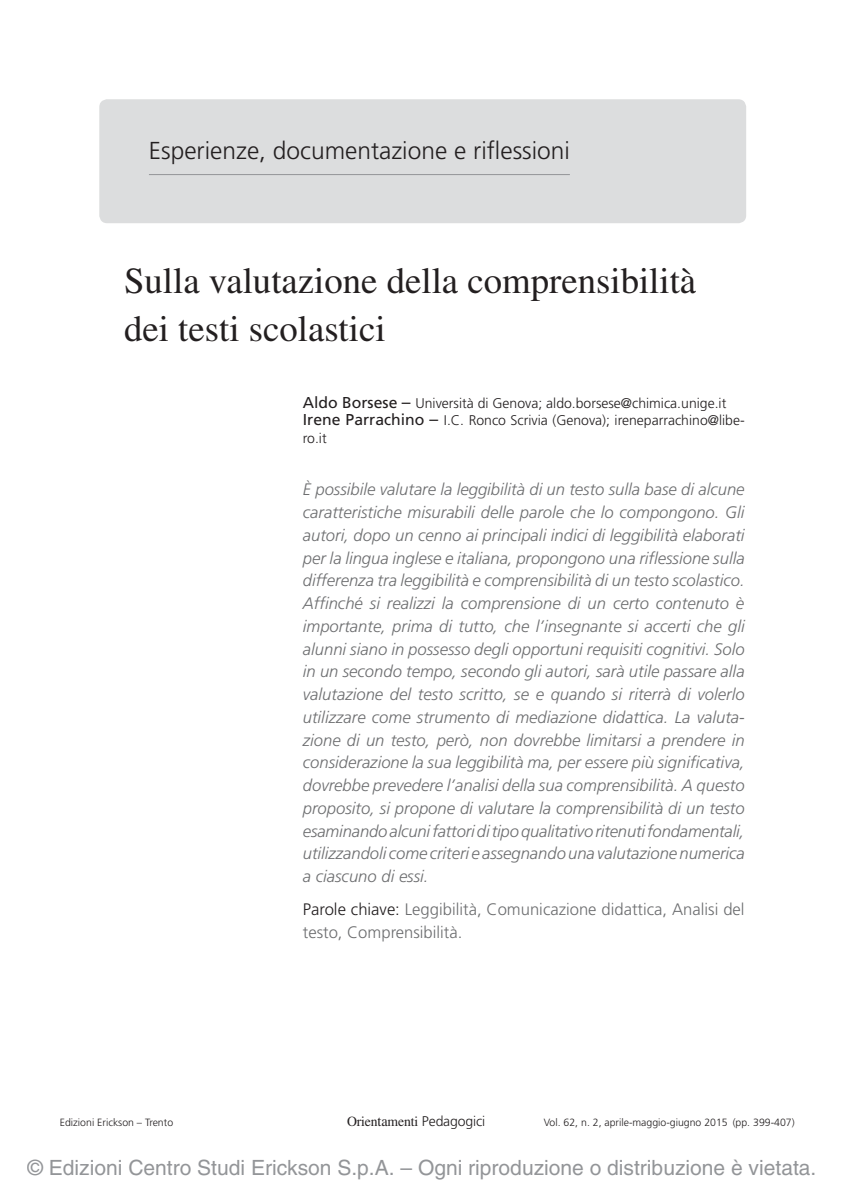
<style>
.page{position:relative;width:844px;height:1191px;background:#fff}
.page>*{position:absolute;margin:0;border:0;box-sizing:border-box;transform-origin:0 0}
.t1{font:36.75px/47.2px "Times LT Std";color:#231f20}
.t2{font:300 24.5px "Frutiger LT Std";color:#231f20}
.t3{font:21px "Helvetica LT Std";color:#939598}
.t4{font:italic 300 16.62px/22.8px "Frutiger LT Std";color:#6d6e70;text-align:justify}
.t5{font:300 16.62px/22.8px "Frutiger LT Std";color:#6d6e70}
.t6{font:300 14px/17.5px "Frutiger LT Std";color:#231f20}
.t7{font:14px "Times LT Std";letter-spacing:-.01em;color:#231f20}
.t8{font:300 10.5px "Frutiger LT Std";color:#231f20}
.s1{font-weight:400;font-size:15.75px}
.s2{font-weight:400;font-size:17.5px}
.s3{color:#231f20}
.s4{font-size:14.88px}
.s5{font-family:"Frutiger LT Std";font-weight:300}
</style>
<div class="page">
<div style="left:99px;top:99px;width:647px;height:124px;background:#dcddde;border-radius:8px"></div>
<hr style="left:149px;top:174px;width:420px;height:1px;background:#939598">
<h2 class="t2" style="left:149px;top:139px;width:422px">Esperienze, documentazione e riflessioni</h2>
<h1 class="t1" style="left:124px;top:261px;width:573px">Sulla valutazione della comprensibilità dei testi scolastici</h1>
<p class="t6" style="left:303px;top:395px;width:443px"><span class="s1">Aldo Borsese</span> <span class="s2">–</span> Università di Genova; aldo.borsese@chimica.unige.it<br><span class="s1">Irene Parrachino</span> <span class="s2">–</span> I.C. Ronco Scrivia (Genova); ireneparrachino@libe&shy;ro.it</p>
<p class="t4" style="left:303px;top:479px;width:443px">È possibile valutare la leggibilità di un testo sulla base di alcune caratteristiche misurabili delle parole che lo compongono. Gli autori, dopo un cenno ai principali indici di leggibilità elaborati per la lingua inglese e italiana, propongono una riflessione sulla differenza tra leggibilità e comprensibilità di un testo scolastico.<br>Affinché si realizzi la comprensione di un certo contenuto è importante, prima di tutto, che l’insegnante si accerti che gli alunni siano in possesso degli opportuni requisiti cognitivi. Solo in un secondo tempo, secondo gli autori, sarà utile passare alla valutazione del testo scritto, se e quando si riterrà di volerlo utilizzare come strumento di mediazione didattica. La valuta&shy;zione di un testo, però, non dovrebbe limitarsi a prendere in considerazione la sua leggibilità ma, per essere più significativa, dovrebbe prevedere l’analisi della sua comprensibilità. A questo proposito, si propone di valutare la comprensibilità di un testo esaminando alcuni fattori di tipo qualitativo ritenuti fondamentali, utilizzandoli come criteri e assegnando una valutazione numerica a ciascuno di essi.</p>
<p class="t5" style="left:303px;top:898px;width:443px"><span class="s3">Parole chiave:</span> Leggibilità, Comunicazione didattica, Analisi del testo, Comprensibilità.</p>
<p class="t8" style="left:60px;top:1117px;width:115px">Edizioni Erickson – Trento</p>
<p class="t7" style="left:347px;top:1116px;width:140px">Orien<span class="s4">ta</span>menti <span class="s5">Pedagogici</span></p>
<p class="t8" style="left:543px;top:1117px;width:252px">Vol. 62, n. 2, aprile-maggio-giugno 2015 (pp. 399-407)</p>
<p class="t3" style="left:28px;top:1159px;width:790px">© Edizioni Centro Studi Erickson S.p.A. – Ogni riproduzione o distribuzione è vietata.</p>
</div>
